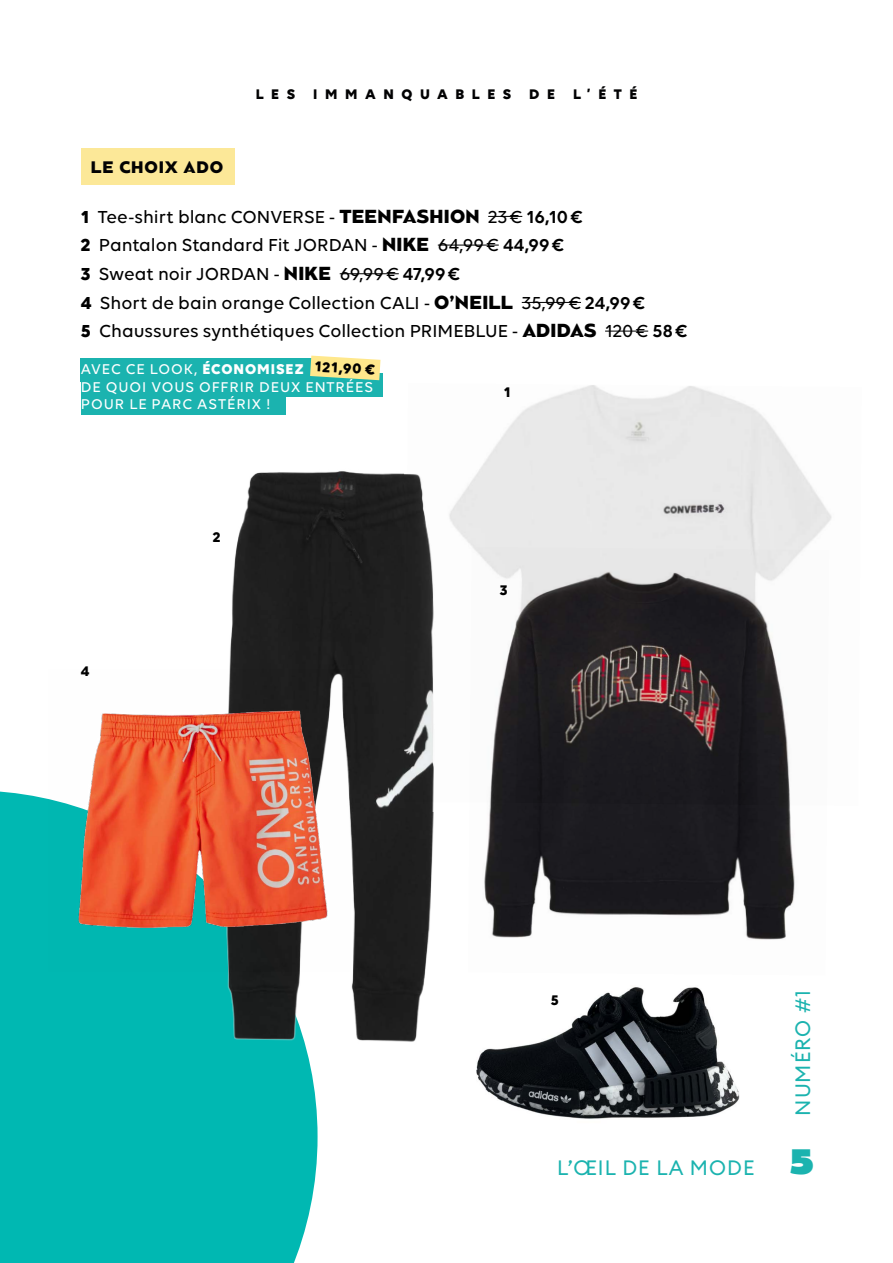
<style>
.page{position:relative;width:893px;height:1263px;background:#fff}
.page>*{position:absolute;margin:0;border:0;box-sizing:border-box;transform-origin:0 0}
.t1{font:900 35.1px "Balgin";color:#1bb3af}
.t2{font:20.55px "Euclid Circular A";letter-spacing:.05em;color:#1bb3af}
.t3{font:500 18.75px/28.7px "Volte";letter-spacing:-.005em;color:#000}
.t4{font:700 16.65px "Balgin";letter-spacing:.05em;color:#020203}
.t5{font:500 15.3px/17.2px "Volte";letter-spacing:.06em;color:#fff}
.t6{font:700 15.3px "Volte";color:#000}
.t7{font:700 15px "Volte";letter-spacing:.51em;color:#020203}
.t8{font:700 15px "Volte";color:#000}
.s1{font-weight:700}
.s2{font-family:"Balgin";font-weight:700}
.s3{font-weight:600}
</style>
<div class="page">
<div style="left:0;top:791px;width:318px;height:472px;background:#00b8b2"></div>
<img style="left:476px;top:987px;width:264px;height:132px">
<img style="left:91px;top:471px;width:480px;height:589px">
<img style="left:405px;top:385px;width:427px;height:421px">
<img style="left:468px;top:547px;width:361px;height:428px">
<hr style="left:488px;top:216px;width:34px;height:1px;background:#000">
<hr style="left:438px;top:245px;width:61px;height:1px;background:#000">
<hr style="left:340px;top:273px;width:59px;height:1px;background:#000">
<hr style="left:522px;top:302px;width:59px;height:1px;background:#000">
<hr style="left:605px;top:331px;width:43px;height:1px;background:#000">
<div style="left:81px;top:358px;width:240px;height:23px;background:#1bb3af"></div>
<div style="left:81px;top:374px;width:302px;height:23px;background:#1bb3af"></div>
<div style="left:81px;top:391px;width:204px;height:23px;background:#1bb3af"></div>
<svg style="left:310px;top:356px;width:70px;height:24px;background:#ebe497"></svg>
<div style="left:81px;top:149px;width:153px;height:36px;background:#fce898"></div>
<img style="left:49px;top:669px;width:302px;height:302px">
<p class="t4" style="left:91px;top:156px;width:134px">LE CHOIX ADO</p>
<p class="t7" style="left:256px;top:86px;width:383px">LES IMMANQUABLES DE L’ÉTÉ</p>
<p class="t3" style="left:81px;top:202px;width:608px"><span class="s1">1</span> Tee-shirt blanc CONVERSE - <span class="s2">TEENFASHION</span> 23€ <span class="s3">16,10€<br></span><span class="s1">2</span> Pantalon Standard Fit JORDAN - <span class="s2">NIKE</span> 64,99€ <span class="s3">44,99€<br></span><span class="s1">3</span> Sweat noir JORDAN - <span class="s2">NIKE</span> 69,99€ <span class="s3">47,99€<br></span><span class="s1">4</span> Short de bain orange Collection CALI - <span class="s2">O’NEILL</span> 35,99€ <span class="s3">24,99€<br></span><span class="s1">5</span> Chaussures synthétiques Collection PRIMEBLUE - <span class="s2">ADIDAS</span> 120€ <span class="s3">58€</span></p>
<p class="t5" style="left:81px;top:360px;width:294px">AVEC CE LOOK, <span class="s1">ÉCONOMISEZ<br></span>DE QUOI VOUS OFFRIR DEUX ENTRÉES<br>POUR LE PARC ASTÉRIX !</p>
<p class="t6" style="left:315px;top:357px;width:62px;rotate:3deg">121,90 €</p>
<p class="t8" style="left:504px;top:383px;width:8px">1</p>
<p class="t8" style="left:81px;top:662px;width:10px">4</p>
<p class="t8" style="left:213px;top:528px;width:9px">2</p>
<p class="t8" style="left:500px;top:581px;width:9px">3</p>
<p class="t8" style="left:551px;top:991px;width:9px">5</p>
<p class="t2" style="left:557px;top:1154px;width:199px">L’ŒIL DE LA MODE</p>
<p class="t2" style="left:790px;top:1116px;width:127px;rotate:-90deg">NUMÉRO #1</p>
<h1 class="t1" style="left:790px;top:1138px;width:26px">5</h1>
</div>
